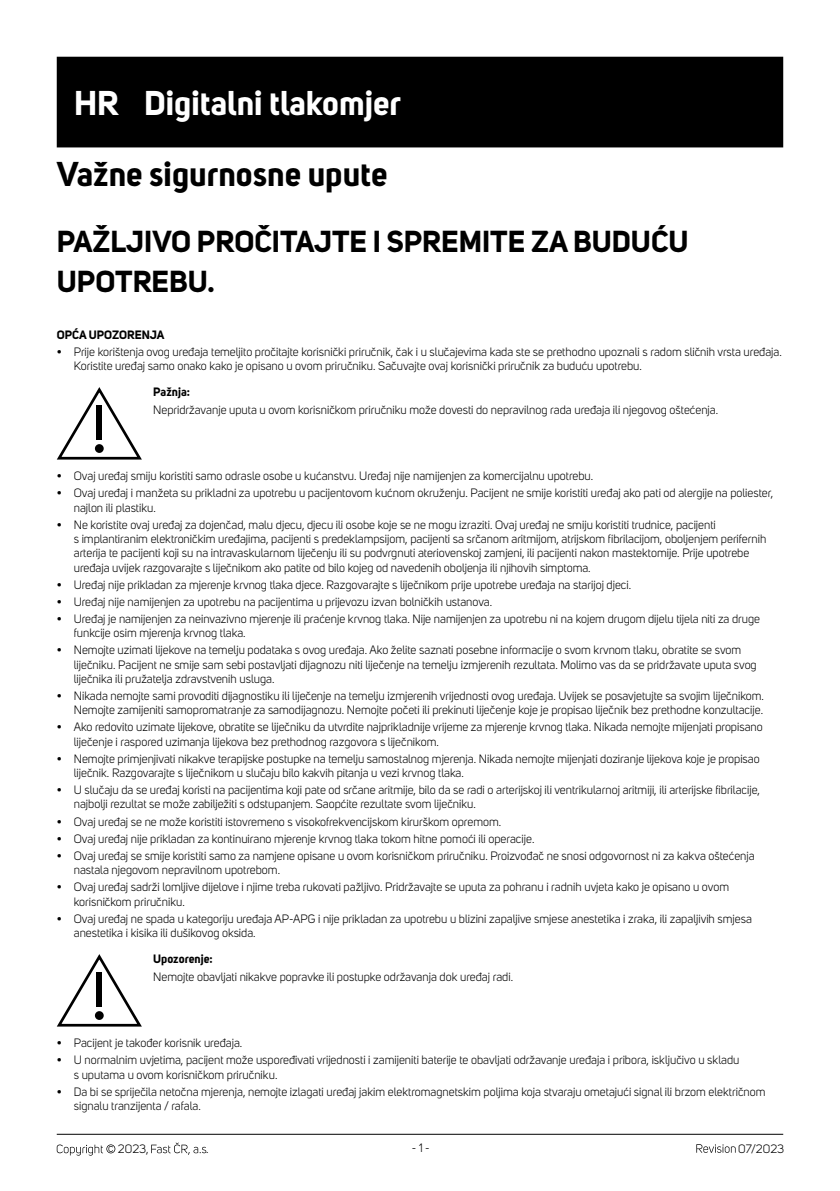
<style>
.page{position:relative;width:840px;height:1191px;background:#fff}
.page>*{position:absolute;margin:0;border:0;box-sizing:border-box;transform-origin:0 0}
.t1{font:700 34px "Uni Sans";color:#fff}
.t2{font:700 34px "Uni Sans";color:#000}
.t3{font:700 30px/40.8px "Uni Sans";color:#000}
.t4{font:12px/14.2px "Uni Sans";color:#000}
.t5{font:700 12px "Uni Sans";color:#000}
</style>
<div class="page">
<hr style="left:57px;top:1133px;width:725px;height:1px;background:#000">
<svg style="left:696px;top:1144px;width:39px;height:8px"></svg>
<svg style="left:57px;top:1144px;width:58px;height:11px"></svg>
<svg style="left:151px;top:1142px;width:55px;height:12px"></svg>
<div style="left:57px;top:57px;width:725px;height:90px;background:#000"></div>
<svg style="left:57px;top:387px;width:85px;height:72px"></svg>
<div style="left:96px;top:404px;width:6px;height:35px;background:#000"></div>
<div style="left:95px;top:444px;width:9px;height:9px;background:#000;border-radius:50%"></div>
<svg style="left:57px;top:954px;width:85px;height:72px"></svg>
<div style="left:96px;top:971px;width:6px;height:35px;background:#000"></div>
<div style="left:95px;top:1011px;width:9px;height:9px;background:#000;border-radius:50%"></div>
<h1 class="t1" style="left:74px;top:82px;width:328px">HR Digitalni tlakomjer</h1>
<h1 class="t2" style="left:57px;top:153px;width:332px">Važne sigurnosne upute</h1>
<h2 class="t3" style="left:57px;top:220px;width:633px">PAŽLJIVO PROČITAJTE I SPREMITE ZA BUDUĆU<br>UPOTREBU.</h2>
<p class="t5" style="left:57px;top:327px;width:109px">OPĆA UPOZORENJA</p>
<p class="t4" style="left:74px;top:344px;width:709px;text-indent:-17px">• Prije korištenja ovog uređaja temeljito pročitajte korisnički priručnik, čak i u slučajevima kada ste se prethodno upoznali s radom sličnih vrsta uređaja.<br>Koristite uređaj samo onako kako je opisano u ovom priručniku. Sačuvajte ovaj korisnički priručnik za buduću upotrebu.</p>
<p class="t5" style="left:153px;top:385px;width:38px">Pažnja:</p>
<p class="t4" style="left:153px;top:402px;width:566px">Nepridržavanje uputa u ovom korisničkom priručniku može dovesti do nepravilnog rada uređaja ili njegovog oštećenja.</p>
<p class="t4" style="left:57px;top:469px;width:537px">• Ovaj uređaj smiju koristiti samo odrasle osobe u kućanstvu. Uređaj nije namijenjen za komercijalnu upotrebu.</p>
<p class="t4" style="left:74px;top:486px;width:700px;text-indent:-17px">• Ovaj uređaj i manžeta su prikladni za upotrebu u pacijentovom kućnom okruženju. Pacijent ne smije koristiti uređaj ako pati od alergije na poliester, najlon ili plastiku.</p>
<p class="t4" style="left:74px;top:517px;width:693px;text-indent:-17px">• Ne koristite ovaj uređaj za dojenčad, malu djecu, djecu ili osobe koje se ne mogu izraziti. Ovaj uređaj ne smiju koristiti trudnice, pacijenti<br>s implantiranim elektroničkim uređajima, pacijenti s predeklampsijom, pacijenti sa srčanom aritmijom, atrijskom fibrilacijom, oboljenjem perifernih arterija te pacijenti koji su na intravaskularnom liječenju ili su podvrgnuti ateriovenskoj zamjeni, ili pacijenti nakon mastektomije. Prije upotrebe uređaja uvijek razgovarajte s liječnikom ako patite od bilo kojeg od navedenih oboljenja ili njihovih simptoma.</p>
<p class="t4" style="left:57px;top:577px;width:575px">• Uređaj nije prikladan za mjerenje krvnog tlaka djece. Razgovarajte s liječnikom prije upotrebe uređaja na starijoj djeci.</p>
<p class="t4" style="left:57px;top:594px;width:437px">• Uređaj nije namijenjen za upotrebu na pacijentima u prijevozu izvan bolničkih ustanova.</p>
<p class="t4" style="left:74px;top:611px;width:687px;text-indent:-17px">• Uređaj je namijenjen za neinvazivno mjerenje ili praćenje krvnog tlaka. Nije namijenjen za upotrebu ni na kojem drugom dijelu tijela niti za druge funkcije osim mjerenja krvnog tlaka.</p>
<p class="t4" style="left:74px;top:643px;width:684px;text-indent:-17px">• Nemojte uzimati lijekove na temelju podataka s ovog uređaja. Ako želite saznati posebne informacije o svom krvnom tlaku, obratite se svom liječniku. Pacijent ne smije sam sebi postavljati dijagnozu niti liječenje na temelju izmjerenih rezultata. Molimo vas da se pridržavate uputa svog liječnika ili pružatelja zdravstvenih usluga.</p>
<p class="t4" style="left:57px;top:689px;width:708px;text-align:right">• Nikada nemojte sami provoditi dijagnostiku ili liječenje na temelju izmjerenih vrijednosti ovog uređaja. Uvijek se posavjetujte sa svojim liječnikom.<br>Nemojte zamijeniti samopromatranje za samodijagnozu. Nemojte početi ili prekinuti liječenje koje je propisao liječnik bez prethodne konzultacije.</p>
<p class="t4" style="left:74px;top:720px;width:690px;text-indent:-17px">• Ako redovito uzimate lijekove, obratite se liječniku da utvrdite najprikladnije vrijeme za mjerenje krvnog tlaka. Nikada nemojte mijenjati propisano liječenje i raspored uzimanja lijekova bez prethodnog razgovora s liječnikom.</p>
<p class="t4" style="left:74px;top:751px;width:687px;text-indent:-17px">• Nemojte primjenjivati nikakve terapijske postupke na temelju samostalnog mjerenja. Nikada nemojte mijenjati doziranje lijekova koje je propisao liječnik. Razgovarajte s liječnikom u slučaju bilo kakvih pitanja u vezi krvnog tlaka.</p>
<p class="t4" style="left:74px;top:783px;width:687px;text-indent:-17px">• U slučaju da se uređaj koristi na pacijentima koji pate od srčane aritmije, bilo da se radi o arterijskoj ili ventrikularnoj aritmiji, ili arterijske fibrilacije, najbolji rezultat se može zabilježiti s odstupanjem. Saopćite rezultate svom liječniku.</p>
<p class="t4" style="left:57px;top:814px;width:446px">• Ovaj uređaj se ne može koristiti istovremeno s visokofrekvencijskom kirurškom opremom.</p>
<p class="t4" style="left:57px;top:831px;width:479px">• Ovaj uređaj nije prikladan za kontinuirano mjerenje krvnog tlaka tokom hitne pomoći ili operacije.</p>
<p class="t4" style="left:74px;top:848px;width:682px;text-indent:-17px">• Ovaj uređaj se smije koristiti samo za namjene opisane u ovom korisničkom priručniku. Proizvođač ne snosi odgovornost ni za kakva oštećenja nastala njegovom nepravilnom upotrebom.</p>
<p class="t4" style="left:74px;top:880px;width:656px;text-indent:-17px">• Ovaj uređaj sadrži lomljive dijelove i njime treba rukovati pažljivo. Pridržavajte se uputa za pohranu i radnih uvjeta kako je opisano u ovom korisničkom priručniku.</p>
<p class="t4" style="left:74px;top:911px;width:679px;text-indent:-17px">• Ovaj uređaj ne spada u kategoriju uređaja AP-APG i nije prikladan za upotrebu u blizini zapaljive smjese anestetika i zraka, ili zapaljivih smjesa anestetika i kisika ili dušikovog oksida.</p>
<p class="t5" style="left:153px;top:951px;width:61px">Upozorenje:</p>
<p class="t4" style="left:153px;top:969px;width:361px">Nemojte obavljati nikakve popravke ili postupke održavanja dok uređaj radi.</p>
<p class="t4" style="left:57px;top:1036px;width:187px">• Pacijent je također korisnik uređaja.</p>
<p class="t4" style="left:74px;top:1053px;width:666px;text-indent:-17px">• U normalnim uvjetima, pacijent može uspoređivati vrijednosti i zamijeniti baterije te obavljati održavanje uređaja i pribora, isključivo u skladu s uputama u ovom korisničkom priručniku.</p>
<p class="t4" style="left:74px;top:1084px;width:692px;text-indent:-17px">• Da bi se spriječila netočna mjerenja, nemojte izlagati uređaj jakim elektromagnetskim poljima koja stvaraju ometajući signal ili brzom električnom signalu tranzijenta / rafala.</p>
<p class="t4" style="left:118px;top:1142px;width:32px">2023,</p>
<p class="t4" style="left:206px;top:1142px;width:4px">.</p>
<p class="t4" style="left:411px;top:1140px;width:19px">- 1 -</p>
<p class="t4" style="left:737px;top:1141px;width:47px">07/2023</p>
</div>
